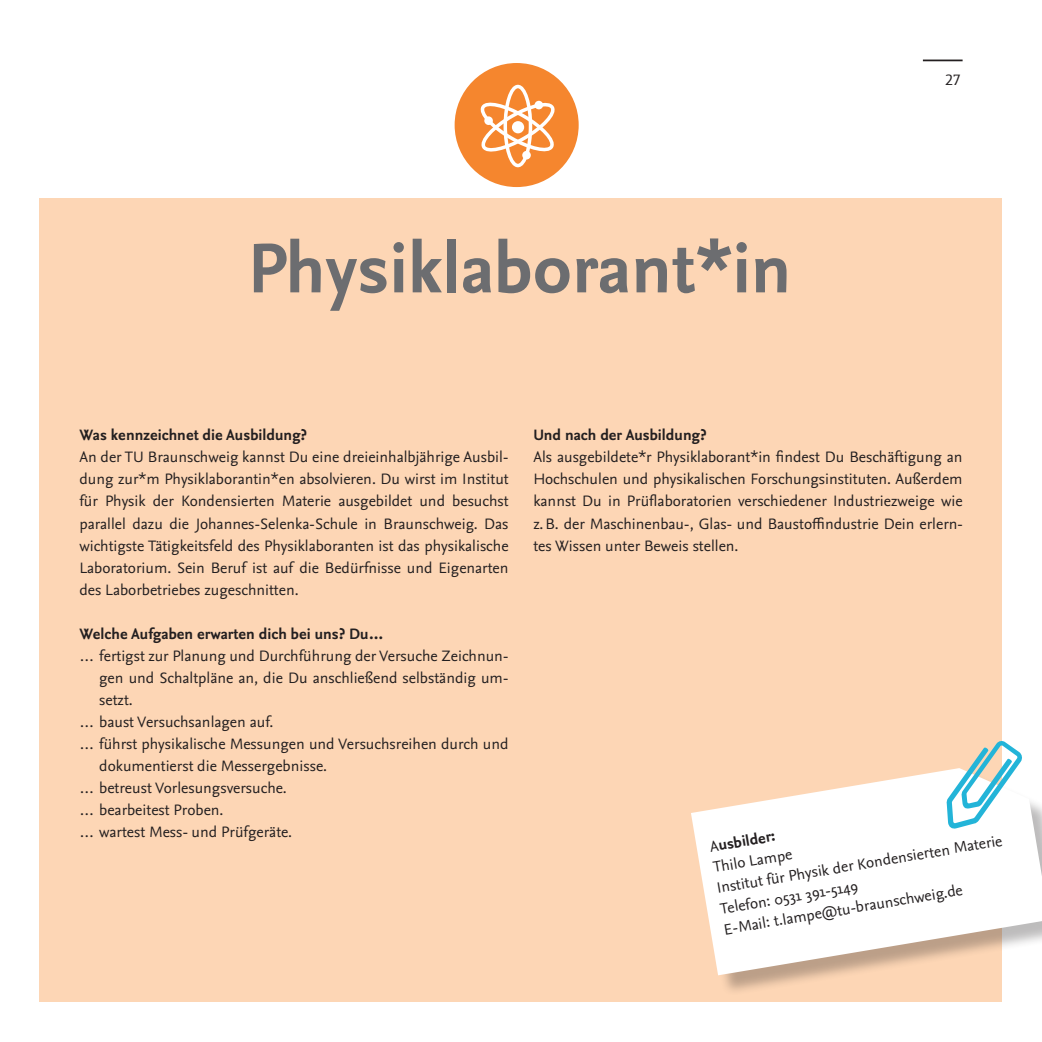
<style>
.page{position:relative;width:1042px;height:1042px;background:#fff}
.page>*{position:absolute;margin:0;border:0;box-sizing:border-box;transform-origin:0 0}
.Headline_Sans_bold_4{font:700 73.5px "Nexus Sans Pro";color:#6c6d70}
.Copy_Aufzählung{font:15.75px/22.1px "Nexus Sans Pro";color:#231f20;text-align:justify}
.t1{font:700 15.75px "Nexus Sans Pro";color:#231f20}
.Seitenzahl_Kolumnent{font:15.75px "Nexus Sans Pro";color:#231f20}
.s1{font-weight:400}
</style>
<div class="page">
<div style="left:40px;top:198px;width:962px;height:804px;background:#fdd6b5"></div>
<div style="left:694px;top:771px;width:348px;height:225px;background:#231f20;opacity:.3"></div>
<svg style="left:691px;top:770px;width:351px;height:205px;fill:#fff"></svg>
<svg style="left:946px;top:741px;width:77px;height:88px"></svg>
<div style="left:455px;top:63px;width:124px;height:124px;background:#f5862e;border-radius:50%"></div>
<div style="left:503px;top:85px;width:29px;height:82px;border:4px solid #fff;border-radius:50%"></div>
<svg style="left:480px;top:100px;width:75px;height:54px"></svg>
<div style="left:512px;top:121px;width:12px;height:12px;background:#fff;border-radius:50%"></div>
<div style="left:522px;top:151px;width:9px;height:8px;background:#fff;border-radius:50%"></div>
<div style="left:534px;top:101px;width:9px;height:8px;background:#fff;border-radius:50%"></div>
<div style="left:484px;top:116px;width:9px;height:9px;background:#fff;border-radius:50%"></div>
<hr style="left:923px;top:60px;width:39px;height:1px;background:#231f20">
<p class="Headline_Sans_bold_4" style="left:248px;top:213px;width:545px">Physiklaborant*in</p>
<p class="Seitenzahl_Kolumnent" style="left:945px;top:68px;width:17px">27</p>
<p class="t1" style="left:79px;top:423px;width:229px">Was kennzeichnet die Ausbildung?</p>
<p class="Copy_Aufzählung" style="left:79px;top:445px;width:431px">An der TU Braunschweig kannst Du eine dreieinhalbjährige Ausbil&shy;dung zur*m Physiklaborantin*en absolvieren. Du wirst im Institut für Physik der Kondensierten Materie ausgebildet und besuchst parallel dazu die Johannes-Selenka-Schule in Braunschweig. Das wichtigste Tätigkeitsfeld des Physiklaboranten ist das physikalische Laboratorium. Sein Beruf ist auf die Bedürfnisse und Eigenarten des Laborbetriebes zugeschnitten.</p>
<p class="t1" style="left:79px;top:622px;width:306px">Welche Aufgaben erwarten dich bei uns? Du…</p>
<p class="Copy_Aufzählung" style="left:99px;top:644px;width:411px;text-indent:-20px">… fertigst zur Planung und Durchführung der Versuche Zeichnun&shy;gen und Schaltpläne an, die Du anschließend selbständig um&shy;setzt.</p>
<p class="Copy_Aufzählung" style="left:79px;top:710px;width:195px">… baust Versuchsanlagen auf.</p>
<p class="Copy_Aufzählung" style="left:99px;top:732px;width:411px;text-indent:-20px">… führst physikalische Messungen und Versuchsreihen durch und dokumentierst die Messergebnisse.</p>
<p class="Copy_Aufzählung" style="left:79px;top:776px;width:209px">… betreust Vorlesungsversuche.</p>
<p class="Copy_Aufzählung" style="left:79px;top:798px;width:146px">… bearbeitest Proben.</p>
<p class="Copy_Aufzählung" style="left:79px;top:820px;width:214px">… wartest Mess- und Prüfgeräte.</p>
<p class="t1" style="left:533px;top:423px;width:174px">Und nach der Ausbildung?</p>
<p class="Copy_Aufzählung" style="left:533px;top:445px;width:431px">Als ausgebildete*r Physiklaborant*in findest Du Beschäftigung an Hochschulen und physikalischen Forschungsinstituten. Außerdem kannst Du in Prüflaboratorien verschiedener Industriezweige wie z.B. der Maschinenbau-, Glas- und Baustoffindustrie Dein erlern&shy;tes Wissen unter Beweis stellen.</p>
<p class="t1" style="left:708px;top:834px;width:67px;rotate:-9deg"><span class="s1">A</span>usbilder:</p>
<p class="Copy_Aufzählung" style="left:711px;top:855px;width:81px;rotate:-9deg">Thilo Lampe</p>
<p class="Copy_Aufzählung" style="left:715px;top:875px;width:291px;rotate:-9deg">Institut für Physik der Kondensierten Materie</p>
<p class="Copy_Aufzählung" style="left:718px;top:896px;width:141px;rotate:-9deg">Telefon: 0531 391-5149</p>
<p class="Copy_Aufzählung" style="left:722px;top:916px;width:244px;rotate:-9deg">E-Mail: t.lampe@tu-braunschweig.de</p>
</div>
